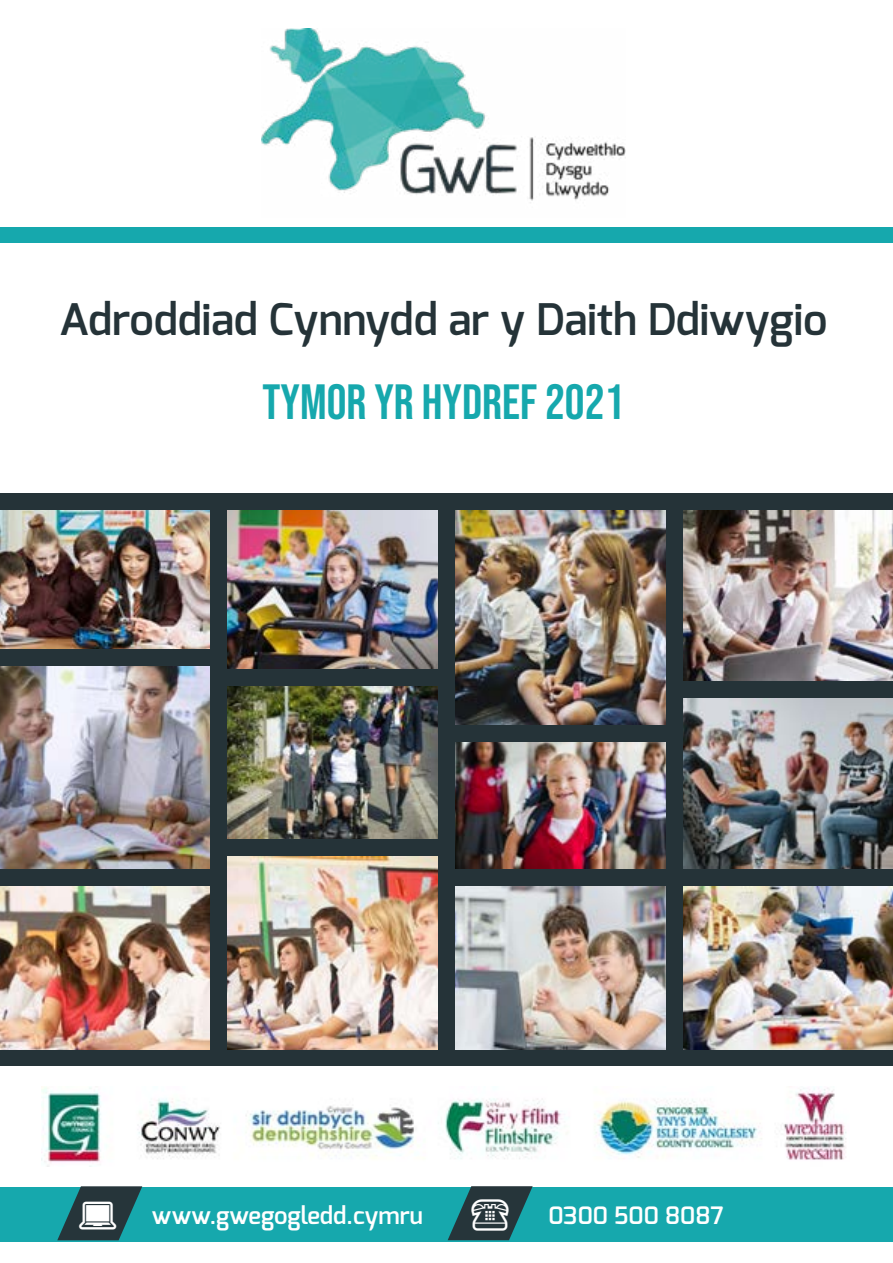
<style>
.page{position:relative;width:893px;height:1263px;background:#fff}
.page>*{position:absolute;margin:0;border:0;box-sizing:border-box;transform-origin:0 0}
.t1{font:49.5px "Bebas Neue";color:#16a8ad}
.t2{font:600 43.5px "Exo";color:#253338}
.t3{font:600 24px "Exo";color:#fff}
</style>
<div class="page">
<div style="left:0;top:493px;width:893px;height:573px;background:linear-gradient(to right,#253338,#253338)"></div>
<img style="left:262px;top:29px;width:363px;height:174px">
<div style="left:0;top:227px;width:893px;height:16px;background:#16a8ad"></div>
<img style="left:42px;top:1087px;width:804px;height:79px">
<div style="left:0;top:1187px;width:893px;height:54px;background:#16a8ad"></div>
<svg style="left:448px;top:1186px;width:85px;height:54px"></svg>
<img style="left:0;top:510px;width:210px;height:138px">
<img style="left:228px;top:510px;width:209px;height:158px">
<img style="left:455px;top:510px;width:210px;height:214px">
<img style="left:683px;top:510px;width:210px;height:170px">
<img style="left:0;top:666px;width:210px;height:202px">
<img style="left:228px;top:686px;width:209px;height:152px">
<img style="left:455px;top:742px;width:210px;height:126px">
<img style="left:683px;top:698px;width:210px;height:170px">
<img style="left:0;top:886px;width:210px;height:164px">
<img style="left:228px;top:856px;width:209px;height:194px">
<img style="left:455px;top:886px;width:210px;height:164px">
<img style="left:683px;top:886px;width:210px;height:164px">
<div style="left:0;top:1050px;width:893px;height:16px;background:#253338"></div>
<svg style="left:57px;top:1186px;width:85px;height:54px"></svg>
<p class="t2" style="left:59px;top:292px;width:770px">Adroddiad Cynnydd ar y Daith Ddiwygio</p>
<p class="t1" style="left:262px;top:374px;width:363px">TYMOR YR HYDREF 2021</p>
<p class="t3" style="left:152px;top:1200px;width:273px">www.gwegogledd.cymru</p>
<p class="t3" style="left:467px;top:1199px;width:258px">☎ 0300 500 8087</p>
</div>
